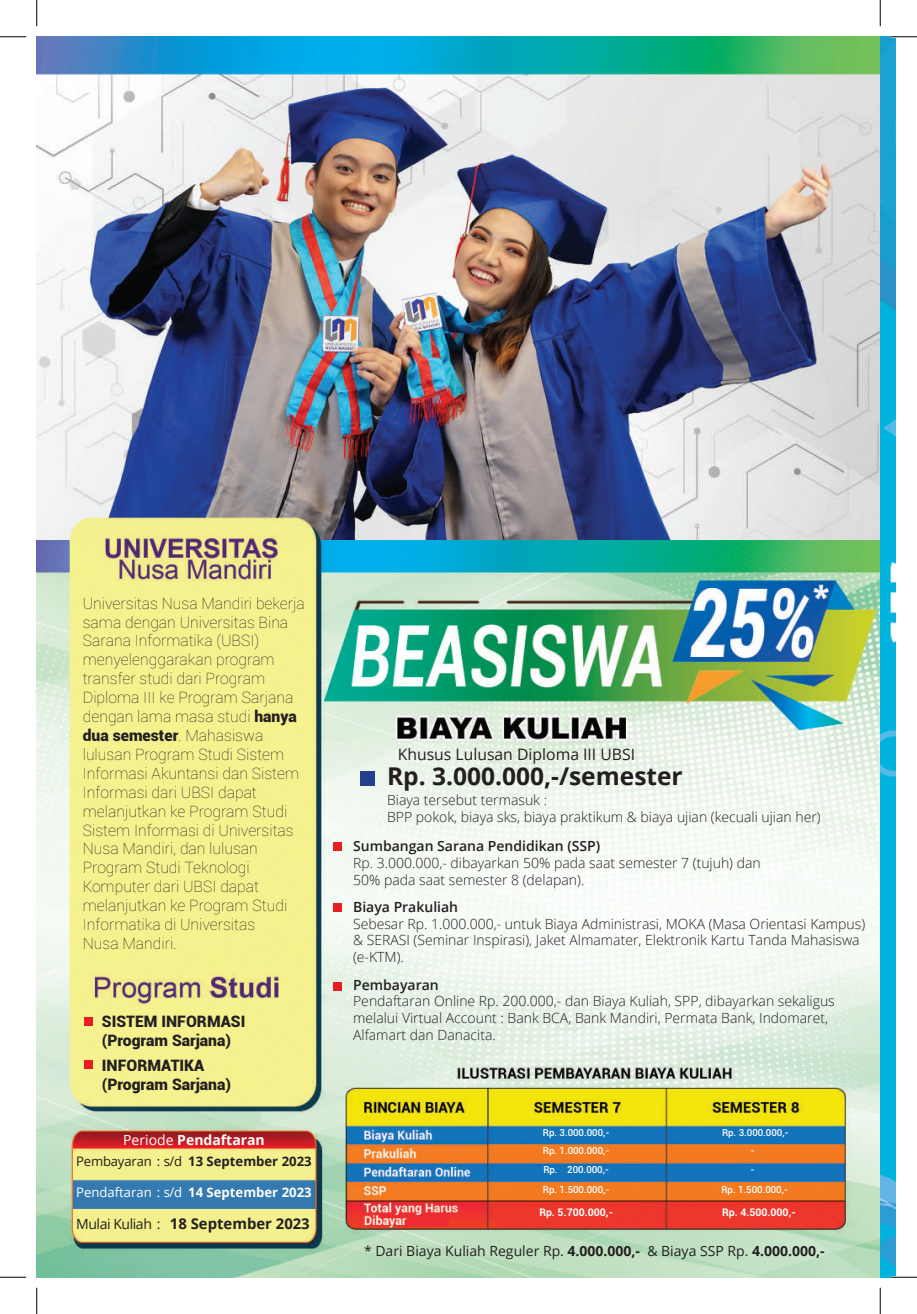
<style>
.page{position:relative;width:917px;height:1314px;background:#fff}
.page>*{position:absolute;margin:0;border:0;box-sizing:border-box;transform-origin:0 0}
.t1{font:700 24.5px "Open Sans";color:#231f20}
.t2{font:100 15.75px/18.9px "Roboto";color:#231f20}
.t3{font:900 15.75px/18.9px "Roboto";color:#231f20}
.t4{font:15.75px "Open Sans";color:#231f20}
.t5{font:700 14.88px "Open Sans";color:#231f20}
.t6{font:300 14px/16.8px "Open Sans";color:#231f20}
.t7{font:14px "Open Sans";color:#231f20}
.t8{font:600 14px "Open Sans";color:#231f20}
.t9{font:700 14px "Open Sans";color:#fff}
.t10{font:13.12px "Open Sans";color:#fff}
.t11{font:700 13.12px "Open Sans";color:#231f20}
.t12{font:700 10.5px "Roboto";color:#fff}
.t13{font:500 9.62px "Roboto";color:#fff}
.s1{font-weight:900}
.s2{font-weight:400}
.s3{font-weight:700}
.s4{font-weight:400;font-size:14px}
</style>
<div class="page">
<img style="left:37px;top:37px;width:858px;height:1240px">
<div style="left:85px;top:1017px;width:8px;height:8px;background:#e81e24"></div>
<div style="left:84px;top:1060px;width:9px;height:8px;background:#e81e24"></div>
<div style="left:360px;top:772px;width:15px;height:14px;background:#253f8e"></div>
<div style="left:333px;top:842px;width:9px;height:9px;background:#e81e24"></div>
<div style="left:333px;top:903px;width:9px;height:8px;background:#e81e24"></div>
<div style="left:333px;top:982px;width:9px;height:8px;background:#e81e24"></div>
<hr style="left:891px;top:36px;width:26px;height:2px;background:#fff">
<hr style="left:891px;top:1276px;width:26px;height:2px;background:#fff">
<svg style="left:0;top:36px;width:26px;height:1px"></svg>
<svg style="left:891px;top:36px;width:26px;height:1px"></svg>
<svg style="left:0;top:1277px;width:26px;height:1px"></svg>
<svg style="left:891px;top:1277px;width:26px;height:1px"></svg>
<svg style="left:36px;top:0;width:1px;height:26px"></svg>
<svg style="left:36px;top:1287px;width:1px;height:27px"></svg>
<svg style="left:880px;top:0;width:1px;height:26px"></svg>
<svg style="left:880px;top:1287px;width:1px;height:27px"></svg>
<p class="t2" style="left:83px;top:593px;width:224px">Universitas Nusa Mandiri bekerja sama dengan Universitas Bina<br>Sarana Informatika (UBSI) menyelenggarakan program transfer studi dari Program<br>Diploma III ke Program Sarjana dengan lama masa studi <span class="s1">hanya dua semester</span>. Mahasiswa lulusan Program Studi Sistem<br>Informasi Akuntansi dan Sistem<br>Informasi dari UBSI dapat melanjutkan ke Program Studi<br>Sistem Informasi di Universitas<br>Nusa Mandiri, dan lulusan<br>Program Studi Teknologi<br>Komputer dari UBSI dapat melanjutkan ke Program Studi<br>Informatika di Universitas<br>Nusa Mandiri.</p>
<p class="t3" style="left:102px;top:1011px;width:145px">SISTEM INFORMASI (Program Sarjana)</p>
<p class="t3" style="left:102px;top:1055px;width:131px">INFORMATIKA (Program Sarjana)</p>
<p class="t9" style="left:123px;top:1129px;width:143px"><span class="s2">Periode</span> Pendaftaran</p>
<p class="t11" style="left:76px;top:1152px;width:237px"><span class="s2">Pembayaran : s/d</span> 13 September 2023</p>
<p class="t10" style="left:76px;top:1183px;width:237px">Pendaftaran : s/d <span class="s3">14 September 2023</span></p>
<p class="t5" style="left:76px;top:1213px;width:235px"><span class="s4">Mulai Kuliah :</span> 18 September 2023</p>
<p class="t4" style="left:398px;top:743px;width:239px">Khusus Lulusan Diploma III UBSI</p>
<p class="t6" style="left:387px;top:791px;width:435px">Biaya tersebut termasuk :<br>BPP pokok, biaya sks, biaya praktikum &amp; biaya ujian (kecuali ujian her)</p>
<p class="t8" style="left:353px;top:836px;width:249px">Sumbangan Sarana Pendidikan (SSP)</p>
<p class="t6" style="left:353px;top:854px;width:409px">Rp. 3.000.000,- dibayarkan 50% pada saat semester 7 (tujuh) dan<br>50% pada saat semester 8 (delapan).</p>
<p class="t8" style="left:353px;top:897px;width:107px">Biaya Prakuliah</p>
<p class="t6" style="left:353px;top:915px;width:513px">Sebesar Rp. 1.000.000,- untuk Biaya Administrasi, MOKA (Masa Orientasi Kampus) &amp; SERASI (Seminar Inspirasi), Jaket Almamater, Elektronik Kartu Tanda Mahasiswa (e-KTM).</p>
<p class="t8" style="left:353px;top:975px;width:87px">Pembayaran</p>
<p class="t6" style="left:353px;top:992px;width:483px">Pendaftaran Online Rp. 200.000,- dan Biaya Kuliah, SPP, dibayarkan sekaligus melalui Virtual Account : Bank BCA, Bank Mandiri, Permata Bank, Indomaret,<br>Alfamart dan Danacita.</p>
<h1 class="t1" style="left:387px;top:759px;width:297px">Rp. 3.000.000,-/semester</h1>
<p class="t13" style="left:543px;top:1125px;width:68px">Rp. 3.000.000,-</p>
<p class="t13" style="left:722px;top:1125px;width:68px">Rp. 3.000.000,-</p>
<p class="t13" style="left:543px;top:1143px;width:68px">Rp. 1.000.000,-</p>
<p class="t13" style="left:750px;top:1143px;width:6px">-</p>
<p class="t13" style="left:543px;top:1163px;width:67px">Rp. 200.000,-</p>
<p class="t13" style="left:750px;top:1163px;width:6px">-</p>
<p class="t13" style="left:543px;top:1182px;width:68px">Rp. 1.500.000,-</p>
<p class="t13" style="left:721px;top:1182px;width:68px">Rp. 1.500.000,-</p>
<p class="t12" style="left:539px;top:1205px;width:75px">Rp. 5.700.000,-</p>
<p class="t12" style="left:722px;top:1205px;width:75px">Rp. 4.500.000,-</p>
<p class="t7" style="left:364px;top:1241px;width:462px">* Dari Biaya Kuliah Reguler Rp. <span class="s3">4.000.000,-</span> &amp; Biaya SSP Rp. <span class="s3">4.000.000,-</span></p>
</div>
